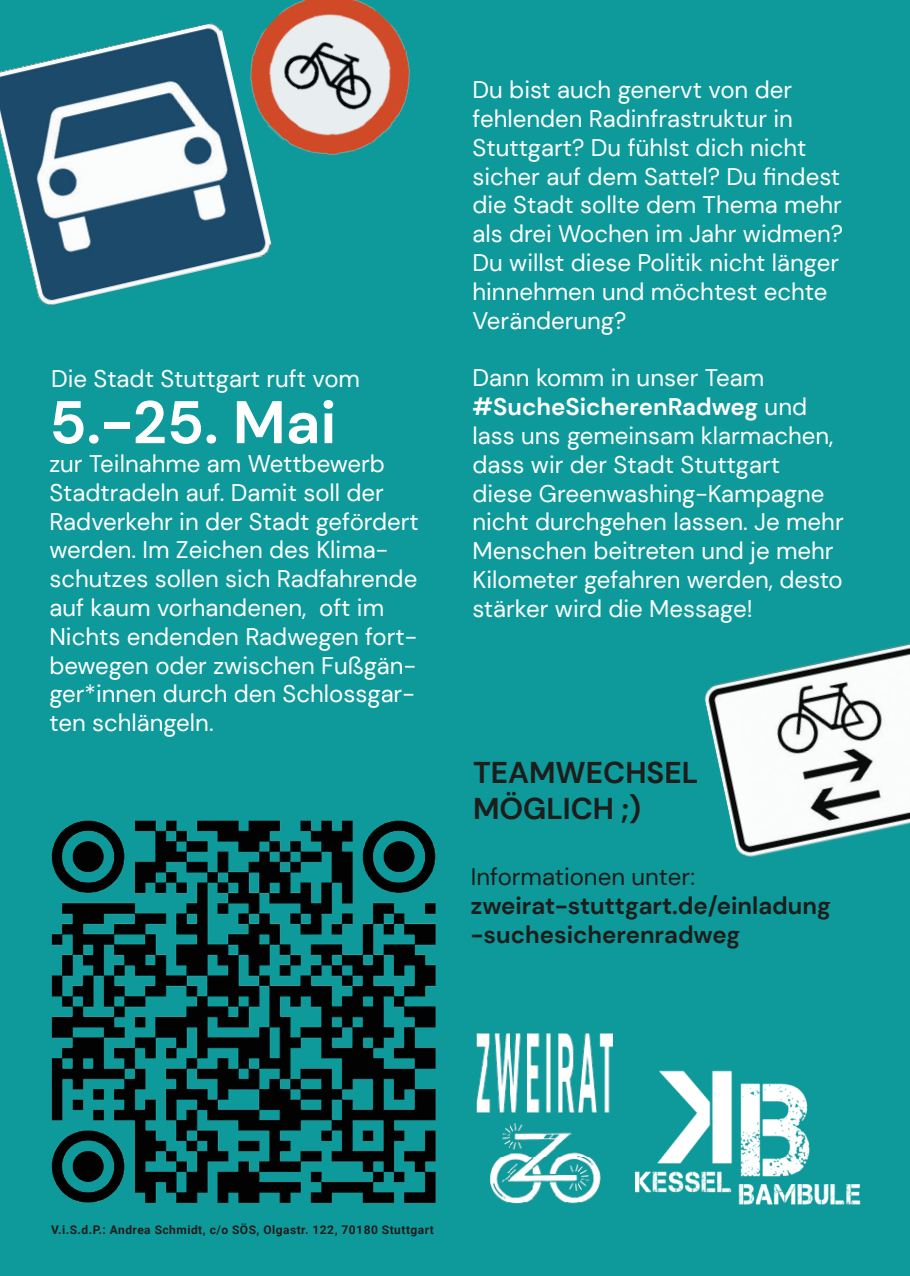
<style>
.page{position:relative;width:910px;height:1276px;background:#0e999a}
.page>*{position:absolute;margin:0;border:0;box-sizing:border-box;transform-origin:0 0}
.t1{font:700 60px "DM Sans";color:#fff}
.t2{font:700 30px "DM Sans";color:#1d1d1b}
.t3{font:24px/28.8px "DM Sans";color:#fff}
.t4{font:700 24px "DM Sans";color:#1d1d1b}
.t5{font:24px "DM Sans";color:#1d1d1b}
.t6{font:700 12px "Roboto";letter-spacing:.04em;color:#1d1d1b}
.s1{font-weight:700}
</style>
<div class="page">
<img style="left:0;top:23px;width:272px;height:283px">
<img style="left:218px;top:0;width:192px;height:188px">
<img style="left:51px;top:820px;width:385px;height:383px">
<img style="left:476px;top:1033px;width:136px;height:171px">
<img style="left:636px;top:1070px;width:225px;height:135px">
<img style="left:704px;top:643px;width:206px;height:215px">
<p class="t3" style="left:51px;top:364px;width:311px">Die Stadt Stuttgart ruft vom</p>
<p class="t1" style="left:49px;top:385px;width:288px">5.-25. Mai</p>
<p class="t3" style="left:49px;top:449px;width:371px">zur Teilnahme am Wettbewerb<br>Stadtradeln auf. Damit soll der<br>Radverkehr in der Stadt gefördert werden. Im Zeichen des Klima&shy;schutzes sollen sich Radfahrende auf kaum vorhandenen, oft im<br>Nichts endenden Radwegen fort&shy;bewegen oder zwischen Fußgän&shy;ger*innen durch den Schlossgar&shy;ten schlängeln.</p>
<p class="t3" style="left:472px;top:75px;width:372px">Du bist auch genervt von der fehlenden Radinfrastruktur in<br>Stuttgart? Du fühlst dich nicht sicher auf dem Sattel? Du findest die Stadt sollte dem Thema mehr als drei Wochen im Jahr widmen?<br>Du willst diese Politik nicht länger hinnehmen und möchtest echte<br>Veränderung?</p>
<p class="t3" style="left:472px;top:363px;width:293px">Dann komm in unser Team</p>
<p class="t3" style="left:472px;top:392px;width:373px"><span class="s1">#SucheSicherenRadweg</span> und lass uns gemeinsam klarmachen, dass wir der Stadt Stuttgart diese Greenwashing-Kampagne nicht durchgehen lassen. Je mehr<br>Menschen beitreten und je mehr<br>Kilometer gefahren werden, desto stärker wird die Message!</p>
<p class="t2" style="left:473px;top:753px;width:227px">TEAMWECHSEL</p>
<p class="t2" style="left:473px;top:789px;width:170px">MÖGLICH ;)</p>
<p class="t5" style="left:471px;top:862px;width:226px">Informationen unter:</p>
<p class="t4" style="left:471px;top:890px;width:361px">zweirat-stuttgart.de/einladung</p>
<p class="t4" style="left:471px;top:919px;width:271px">-suchesicherenradweg</p>
<p class="t6" style="left:51px;top:1221px;width:384px">V.i.S.d.P.: Andrea Schmidt, c/o SÖS, Olgastr. 122, 70180 Stuttgart</p>
</div>
